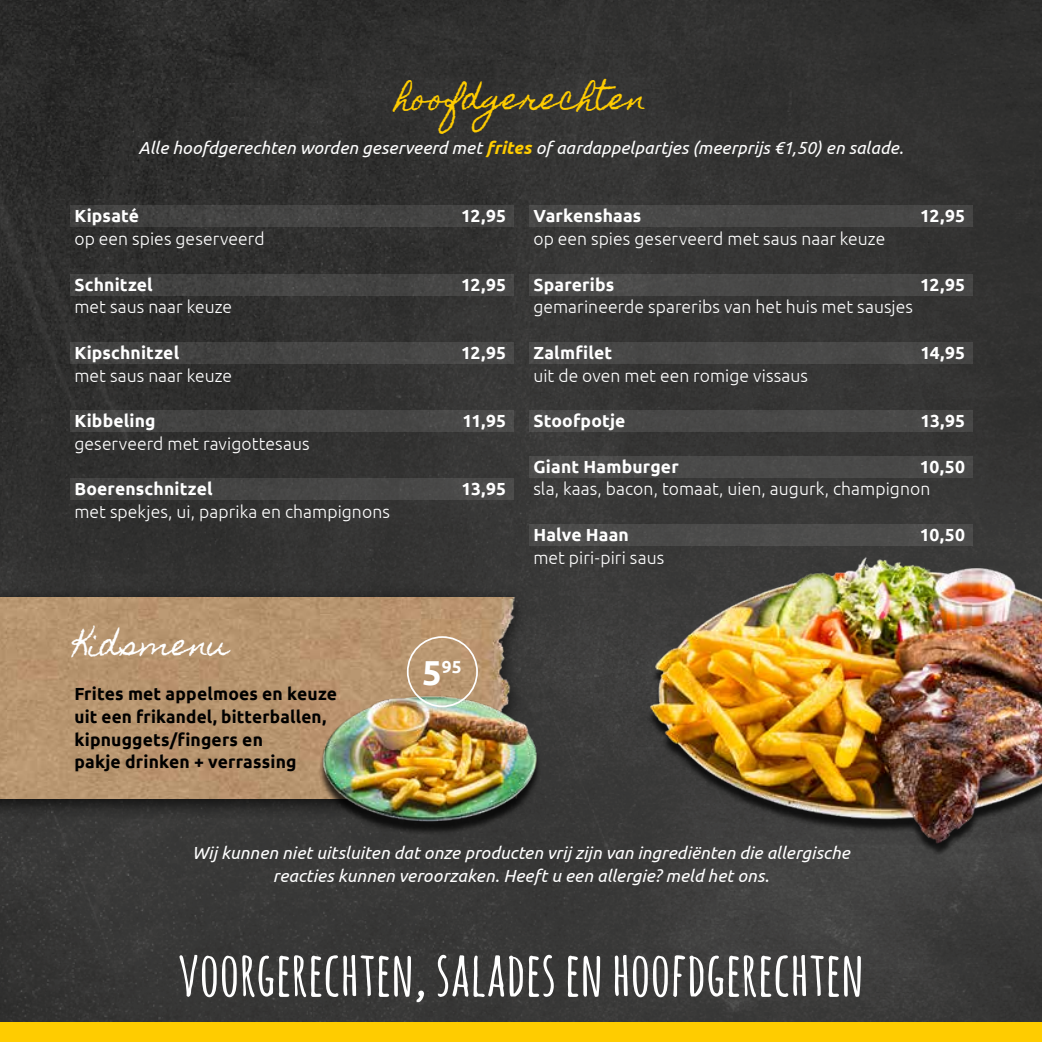
<style>
.page{position:relative;width:1042px;height:1042px;background:#fff}
.page>*{position:absolute;margin:0;border:0;box-sizing:border-box;transform-origin:0 0}
.t1{font:700 61.25px "Amatic SC";color:#fff}
.t2{font:29.75px "Homemade Apple";letter-spacing:.025em;color:#fc0}
.t3{font:29.75px "Homemade Apple";letter-spacing:.02em;color:#fff}
.t4{font:300 17.5px "Ubuntu";letter-spacing:.005em;color:#fff}
.t5{font:italic 17.5px/22.8px "Ubuntu";letter-spacing:.005em;color:#fff;text-align:center}
.t6{font:700 17.5px "Ubuntu";letter-spacing:.01em;color:#fff}
.t7{font:700 17.5px/22.8px "Ubuntu";letter-spacing:.01em;color:#000}
.t8{font:700 17.32px "Ubuntu";color:#fff}
.s1{font-weight:700;color:#fc0}
.s2{font-size:34.65px}
</style>
<div class="page">
<div style="left:0;top:0;width:1042px;height:1042px;background:linear-gradient(to right,#313130,#383837)"></div>
<div style="left:0;top:1022px;width:1042px;height:20px;background:#fc0"></div>
<div style="left:0;top:585px;width:535px;height:235px;background:#000;opacity:.75"></div>
<img style="left:0;top:597px;width:529px;height:201px">
<img style="left:642px;top:541px;width:400px;height:321px">
<div style="left:70px;top:206px;width:443px;height:21px;background:#434342"></div>
<div style="left:70px;top:274px;width:443px;height:21px;background:#444443"></div>
<div style="left:70px;top:342px;width:443px;height:21px;background:#454544"></div>
<div style="left:70px;top:411px;width:443px;height:21px;background:#454544"></div>
<div style="left:70px;top:479px;width:443px;height:21px;background:#474645"></div>
<div style="left:529px;top:411px;width:443px;height:21px;background:#494948"></div>
<div style="left:529px;top:456px;width:443px;height:21px;background:#4a4a49"></div>
<div style="left:529px;top:524px;width:443px;height:21px;background:#4c4c4b"></div>
<div style="left:529px;top:342px;width:443px;height:21px;background:#484847"></div>
<div style="left:529px;top:274px;width:443px;height:21px;background:#484847"></div>
<div style="left:529px;top:206px;width:443px;height:21px;background:#484747"></div>
<div style="left:318px;top:702px;width:223px;height:133px;background:#000;opacity:.75"></div>
<img style="left:316px;top:689px;width:221px;height:134px">
<div style="left:407px;top:636px;width:71px;height:71px;border:2px solid #fff;border-radius:50%"></div>
<h2 class="t2" style="left:395px;top:81px;width:253px">hoofdgerechten</h2>
<p class="t5" style="left:139px;top:136px;width:766px">Alle hoofdgerechten worden geserveerd met <span class="s1">frites</span> of aardappelpartjes (meerprijs €1,50) en salade.</p>
<p class="t6" style="left:74px;top:205px;width:66px">Kipsaté</p>
<p class="t6" style="left:461px;top:205px;width:46px">12,95</p>
<p class="t4" style="left:74px;top:228px;width:192px">op een spies geserveerd</p>
<p class="t6" style="left:74px;top:274px;width:80px">Schnitzel</p>
<p class="t6" style="left:461px;top:274px;width:46px">12,95</p>
<p class="t4" style="left:74px;top:296px;width:159px">met saus naar keuze</p>
<p class="t6" style="left:74px;top:342px;width:106px">Kipschnitzel</p>
<p class="t6" style="left:461px;top:342px;width:46px">12,95</p>
<p class="t4" style="left:74px;top:365px;width:159px">met saus naar keuze</p>
<p class="t6" style="left:74px;top:410px;width:83px">Kibbeling</p>
<p class="t6" style="left:462px;top:410px;width:45px">11,95</p>
<p class="t4" style="left:74px;top:433px;width:237px">geserveerd met ravigottesaus</p>
<p class="t6" style="left:74px;top:478px;width:140px">Boerenschnitzel</p>
<p class="t6" style="left:462px;top:478px;width:46px">13,95</p>
<p class="t4" style="left:74px;top:501px;width:317px">met spekjes, ui, paprika en champignons</p>
<h2 class="t3" style="left:74px;top:627px;width:156px">Kidsmenu</h2>
<p class="t7" style="left:74px;top:682px;width:264px">Frites met appelmoes en keuze uit een frikandel, bitterballen, kipnuggets/fingers en<br>pakje drinken + verrassing</p>
<p class="t8" style="left:422px;top:656px;width:41px"><span class="s2">5</span>95</p>
<p class="t6" style="left:533px;top:205px;width:110px">Varkenshaas</p>
<p class="t6" style="left:920px;top:205px;width:46px">12,95</p>
<p class="t4" style="left:533px;top:228px;width:353px">op een spies geserveerd met saus naar keuze</p>
<p class="t6" style="left:533px;top:274px;width:82px">Spareribs</p>
<p class="t6" style="left:920px;top:274px;width:46px">12,95</p>
<p class="t4" style="left:533px;top:296px;width:381px">gemarineerde spareribs van het huis met sausjes</p>
<p class="t6" style="left:533px;top:342px;width:80px">Zalmfilet</p>
<p class="t6" style="left:920px;top:342px;width:46px">14,95</p>
<p class="t4" style="left:533px;top:365px;width:276px">uit de oven met een romige vissaus</p>
<p class="t6" style="left:533px;top:410px;width:94px">Stoofpotje</p>
<p class="t6" style="left:920px;top:410px;width:46px">13,95</p>
<p class="t6" style="left:533px;top:456px;width:147px">Giant Hamburger</p>
<p class="t6" style="left:920px;top:456px;width:47px">10,50</p>
<p class="t4" style="left:533px;top:478px;width:398px">sla, kaas, bacon, tomaat, uien, augurk, champignon</p>
<p class="t6" style="left:533px;top:524px;width:97px">Halve Haan</p>
<p class="t6" style="left:920px;top:524px;width:47px">10,50</p>
<p class="t4" style="left:533px;top:547px;width:132px">met piri-piri saus</p>
<p class="t5" style="left:192px;top:841px;width:659px">Wij kunnen niet uitsluiten dat onze producten vrij zijn van ingrediënten die allergische reacties kunnen veroorzaken. Heeft u een allergie? meld het ons.</p>
<h1 class="t1" style="left:178px;top:929px;width:688px">VOORGERECHTEN, SALADES EN HOOFDGERECHTEN</h1>
</div>
